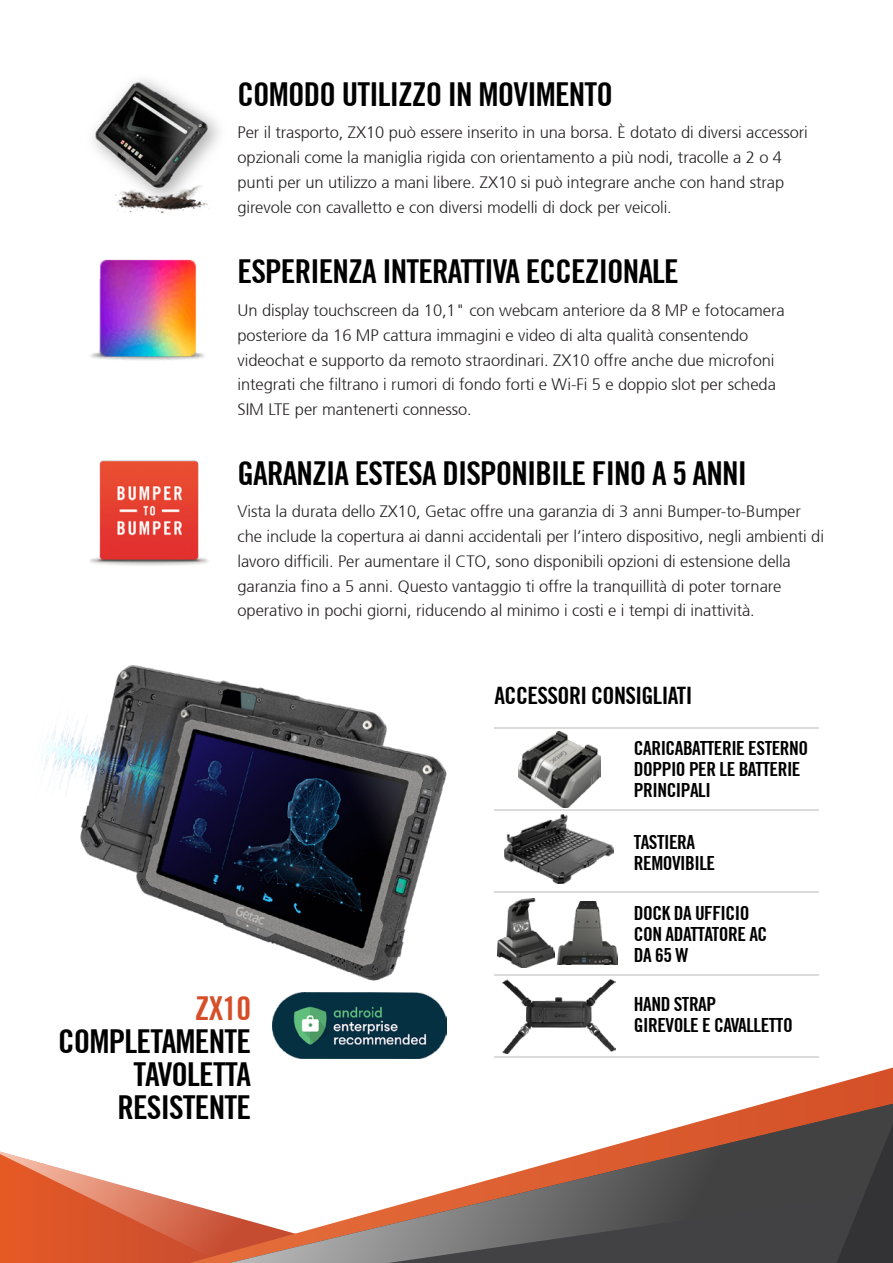
<style>
.page{position:relative;width:893px;height:1263px;background:#fff}
.page>*{position:absolute;margin:0;border:0;box-sizing:border-box;transform-origin:0 0}
.t1{font:700 condensed 33px/33px "Trade Gothic No.20";letter-spacing:-.025em;color:#000;text-align:right}
.t2{font:700 condensed 33px "Trade Gothic No.20";color:#d54e27}
.t3{font:700 condensed 24px "Trade Gothic No.20";letter-spacing:-.025em;color:#000}
.t4{font:700 condensed 19.5px/21px "Trade Gothic No.20";letter-spacing:-.025em;color:#000}
.t5{font:300 16.5px/24.8px "Frutiger 45";letter-spacing:-.005em;color:#231f20}
</style>
<div class="page">
<svg style="left:0;top:1151px;width:189px;height:112px"></svg>
<svg style="left:189px;top:1067px;width:704px;height:196px"></svg>
<svg style="left:229px;top:1104px;width:564px;height:159px"></svg>
<svg style="left:793px;top:1102px;width:100px;height:161px;background:#4b3f3c"></svg>
<img style="left:273px;top:992px;width:174px;height:66px">
<img style="left:90px;top:460px;width:118px;height:106px">
<img style="left:90px;top:259px;width:114px;height:102px">
<img style="left:42px;top:665px;width:405px;height:316px">
<img style="left:93px;top:79px;width:127px;height:135px">
<img style="left:518px;top:731px;width:82px;height:76px">
<img style="left:505px;top:815px;width:108px;height:69px">
<img style="left:497px;top:899px;width:58px;height:68px">
<img style="left:557px;top:901px;width:60px;height:63px">
<hr style="left:495px;top:727px;width:324px;height:1px;background:#dbdbda">
<hr style="left:495px;top:809px;width:324px;height:1px;background:#dbdbda">
<hr style="left:495px;top:892px;width:324px;height:1px;background:#dbdbda">
<hr style="left:495px;top:974px;width:324px;height:1px;background:#dbdbda">
<hr style="left:495px;top:1057px;width:324px;height:1px;background:#dbdbda">
<img style="left:503px;top:979px;width:113px;height:74px">
<h1 class="t1" style="left:237px;top:78px;width:377px">COMODO UTILIZZO IN MOVIMENTO</h1>
<p class="t5" style="left:237px;top:121px;width:572px">Per il trasporto, ZX10 può essere inserito in una borsa. È dotato di diversi accessori opzionali come la maniglia rigida con orientamento a più nodi, tracolle a 2 o 4 punti per un utilizzo a mani libere. ZX10 si può integrare anche con hand strap girevole con cavalletto e con diversi modelli di dock per veicoli.</p>
<h1 class="t1" style="left:237px;top:254px;width:443px">ESPERIENZA INTERATTIVA ECCEZIONALE</h1>
<p class="t5" style="left:237px;top:298px;width:549px">Un display touchscreen da 10,1" con webcam anteriore da 8 MP e fotocamera posteriore da 16 MP cattura immagini e video di alta qualità consentendo videochat e supporto da remoto straordinari. ZX10 offre anche due microfoni integrati che filtrano i rumori di fondo forti e Wi-Fi 5 e doppio slot per scheda SIM LTE per mantenerti connesso.</p>
<h1 class="t1" style="left:237px;top:456px;width:511px">GARANZIA ESTESA DISPONIBILE FINO A 5 ANNI</h1>
<p class="t5" style="left:237px;top:500px;width:588px">Vista la durata dello ZX10, Getac offre una garanzia di 3 anni Bumper-to-Bumper che include la copertura ai danni accidentali per l’intero dispositivo, negli ambienti di lavoro difficili. Per aumentare il CTO, sono disponibili opzioni di estensione della garanzia fino a 5 anni. Questo vantaggio ti offre la tranquillità di poter tornare operativo in pochi giorni, riducendo al minimo i costi e i tempi di inattività.</p>
<h1 class="t2" style="left:195px;top:988px;width:58px">ZX10</h1>
<h1 class="t1" style="left:58px;top:1025px;width:194px">COMPLETAMENTE<br>TAVOLETTA<br>RESISTENTE</h1>
<h2 class="t3" style="left:495px;top:681px;width:199px">ACCESSORI CONSIGLIATI</h2>
<p class="t4" style="left:634px;top:737px;width:176px">CARICABATTERIE ESTERNO<br>DOPPIO PER LE BATTERIE<br>PRINCIPALI</p>
<p class="t4" style="left:634px;top:831px;width:83px">TASTIERA<br>REMOVIBILE</p>
<p class="t4" style="left:634px;top:903px;width:135px">DOCK DA UFFICIO<br>CON ADATTATORE AC<br>DA 65 W</p>
<p class="t4" style="left:634px;top:993px;width:160px">HAND STRAP<br>GIREVOLE E CAVALLETTO</p>
</div>
